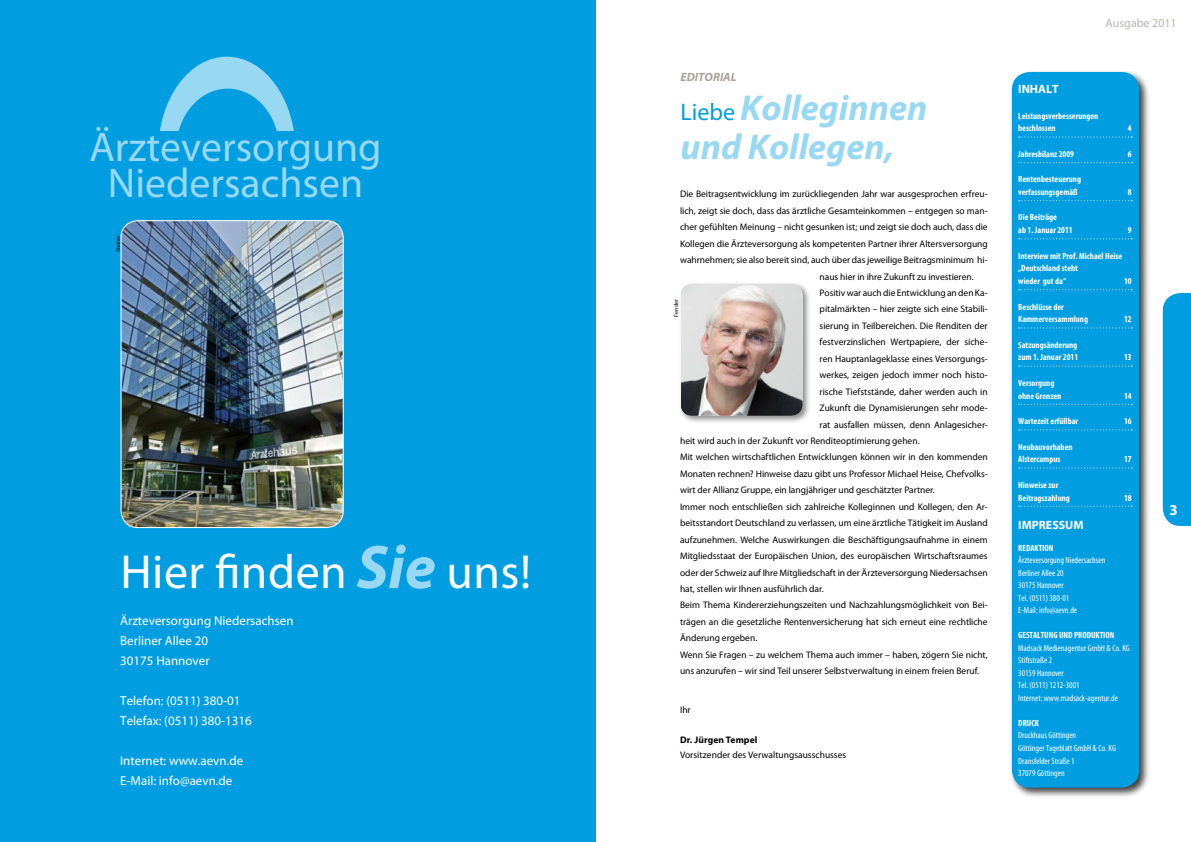
<style>
.page{position:relative;width:1191px;height:842px;background:#fff}
.page>*{position:absolute;margin:0;border:0;box-sizing:border-box;transform-origin:0 0}
.t1{font:48px "Myriad Pro";letter-spacing:.01em;color:#fff}
.t2{font:41.7px/36.5px "Myriad Pro";color:#99d8f3;text-align:center}
.t3{font:italic 700 36px/39px "Myriad Pro";color:#99d8f3}
.t4{font:700 15px "Myriad Pro";color:#fff}
.t5{font:13px/20px "Myriad Pro";color:#fff}
.t6{font:700 12px "Myriad Pro";color:#fff}
.t7{font:12px "Myriad Pro";color:#bcb4ab}
.t8{font:italic 700 12px "Myriad Pro";color:#aba299}
.t9{font:9.5px "Myriad Pro";color:#000}
.t10{font:700 9.5px "Myriad Pro";letter-spacing:.01em;color:#000}
.t11{font:700 condensed 9px/12.7px "Myriad Pro";color:#fff}
.t12{font:condensed 9px/12.5px "Myriad Pro";color:#fff}
.t13{font:6px "Myriad Pro";color:#000}
.s1{font-weight:700;font-style:italic;font-size:62px;color:#99d8f3}
.s2{font-weight:400;font-style:normal;font-size:24px;color:#009ee0}
</style>
<div class="page">
<div style="left:1162px;top:293px;width:29px;height:233px;background:#009ee0"></div>
<div style="left:1009px;top:69px;width:145px;height:736px;background:#000;opacity:.75"></div>
<div style="left:1012px;top:72px;width:127px;height:716px;background:#009ee0;border-radius:18px"></div>
<svg style="left:1018px;top:136px;width:114px;height:1px"></svg>
<svg style="left:1018px;top:162px;width:114px;height:1px"></svg>
<svg style="left:1018px;top:200px;width:114px;height:1px"></svg>
<svg style="left:1018px;top:238px;width:114px;height:1px"></svg>
<svg style="left:1018px;top:289px;width:114px;height:1px"></svg>
<svg style="left:1018px;top:327px;width:114px;height:1px"></svg>
<svg style="left:1018px;top:366px;width:114px;height:1px"></svg>
<svg style="left:1018px;top:404px;width:114px;height:1px"></svg>
<svg style="left:1018px;top:429px;width:114px;height:1px"></svg>
<svg style="left:1018px;top:467px;width:114px;height:1px"></svg>
<svg style="left:1018px;top:506px;width:114px;height:1px"></svg>
<div style="left:678px;top:281px;width:137px;height:147px;background:#000;opacity:.45"></div>
<img style="left:681px;top:284px;width:121px;height:132px">
<div style="left:0;top:0;width:595px;height:842px;background:#009ee0"></div>
<div style="left:158px;top:57px;width:137px;height:189px;background:#99d8f3;border-radius:50%"></div>
<div style="left:176px;top:89px;width:103px;height:123px;background:#009ee0;border-radius:50%"></div>
<div style="left:158px;top:131px;width:141px;height:116px;background:#009ee0"></div>
<img style="left:122px;top:221px;width:221px;height:306px">
<div style="left:120px;top:220px;width:224px;height:308px;border:1px solid #fff;border-radius:17px"></div>
<h2 class="t2" style="left:89px;top:128px;width:294px">Ärzteversorgung<br>Niedersachsen</h2>
<p class="t13" style="left:114px;top:252px;width:19px;rotate:-90deg">Steiner</p>
<h1 class="t1" style="left:120px;top:542px;width:412px">Hier finden <span class="s1">Sie</span> uns!</h1>
<h3 class="t5" style="left:120px;top:611px;width:175px">Ärzteversorgung Niedersachsen<br>Berliner Allee 20<br>30175 Hannover</h3>
<h3 class="t5" style="left:120px;top:691px;width:133px">Telefon: (0511) 380-01<br>Telefax: (0511) 380-1316</h3>
<h3 class="t5" style="left:120px;top:751px;width:125px">Internet: www.aevn.de<br>E-Mail: info@aevn.de</h3>
<p class="t8" style="left:680px;top:69px;width:57px">EDITORIAL</p>
<h3 class="t3" style="left:680px;top:87px;width:248px"><span class="s2">Liebe</span> Kolleginnen und Kollegen,</h3>
<p class="t9" style="left:680px;top:188px;width:309px">Die Beitragsentwicklung im zurückliegenden Jahr war ausgesprochen erfreu-</p>
<p class="t9" style="left:680px;top:205px;width:309px">lich, zeigt sie doch, dass das ärztliche Gesamteinkommen – entgegen so man-</p>
<p class="t9" style="left:680px;top:221px;width:309px">cher gefühlten Meinung – nicht gesunken ist; und zeigt sie doch auch, dass die</p>
<p class="t9" style="left:680px;top:238px;width:309px">Kollegen die Ärzteversorgung als kompetenten Partner ihrer Altersversorgung</p>
<p class="t9" style="left:680px;top:254px;width:309px">wahrnehmen; sie also bereit sind, auch über das jeweilige Beitragsminimum hi-</p>
<p class="t9" style="left:819px;top:270px;width:155px">naus hier in ihre Zukunft zu investieren.</p>
<p class="t9" style="left:819px;top:287px;width:170px">Positiv war auch die Entwicklung an den Ka-</p>
<p class="t9" style="left:819px;top:303px;width:170px">pitalmärkten – hier zeigte sich eine Stabili-</p>
<p class="t9" style="left:819px;top:320px;width:170px">sierung in Teilbereichen. Die Renditen der</p>
<p class="t9" style="left:819px;top:336px;width:170px">festverzinslichen Wertpapiere, der siche-</p>
<p class="t9" style="left:819px;top:353px;width:170px">ren Hauptanlageklasse eines Versorgungs-</p>
<p class="t9" style="left:819px;top:369px;width:170px">werkes, zeigen jedoch immer noch histo-</p>
<p class="t9" style="left:819px;top:386px;width:170px">rische Tiefststände, daher werden auch in</p>
<p class="t9" style="left:819px;top:402px;width:170px">Zukunft die Dynamisierungen sehr mode-</p>
<p class="t9" style="left:819px;top:418px;width:170px">rat ausfallen müssen, denn Anlagesicher-</p>
<p class="t9" style="left:680px;top:435px;width:241px">heit wird auch in der Zukunft vor Renditeoptimierung gehen.</p>
<p class="t9" style="left:680px;top:451px;width:309px">Mit welchen wirtschaftlichen Entwicklungen können wir in den kommenden</p>
<p class="t9" style="left:680px;top:468px;width:309px">Monaten rechnen? Hinweise dazu gibt uns Professor Michael Heise, Chefvolks-</p>
<p class="t9" style="left:680px;top:484px;width:256px">wirt der Allianz Gruppe, ein langjähriger und geschätzter Partner.</p>
<p class="t9" style="left:680px;top:501px;width:309px">Immer noch entschließen sich zahlreiche Kolleginnen und Kollegen, den Ar-</p>
<p class="t9" style="left:680px;top:517px;width:309px">beitsstandort Deutschland zu verlassen, um eine ärztliche Tätigkeit im Ausland</p>
<p class="t9" style="left:680px;top:534px;width:309px">aufzunehmen. Welche Auswirkungen die Beschäftigungsaufnahme in einem</p>
<p class="t9" style="left:680px;top:550px;width:309px">Mitgliedsstaat der Europäischen Union, des europäischen Wirtschaftsraumes</p>
<p class="t9" style="left:680px;top:566px;width:309px">oder der Schweiz auf Ihre Mitgliedschaft in der Ärzteversorgung Niedersachsen</p>
<p class="t9" style="left:680px;top:583px;width:145px">hat, stellen wir Ihnen ausführlich dar.</p>
<p class="t9" style="left:680px;top:599px;width:309px">Beim Thema Kindererziehungszeiten und Nachzahlungsmöglichkeit von Bei-</p>
<p class="t9" style="left:680px;top:616px;width:309px">trägen an die gesetzliche Rentenversicherung hat sich erneut eine rechtliche</p>
<p class="t9" style="left:680px;top:632px;width:79px">Änderung ergeben.</p>
<p class="t9" style="left:680px;top:649px;width:309px">Wenn Sie Fragen – zu welchem Thema auch immer – haben, zögern Sie nicht,</p>
<p class="t9" style="left:680px;top:665px;width:301px">uns anzurufen – wir sind Teil unserer Selbstverwaltung in einem freien Beruf.</p>
<p class="t13" style="left:672px;top:317px;width:19px;rotate:-90deg">Fender</p>
<p class="t9" style="left:680px;top:704px;width:12px">Ihr</p>
<p class="t10" style="left:680px;top:733px;width:79px">Dr. Jürgen Tempel</p>
<p class="t9" style="left:680px;top:749px;width:168px">Vorsitzender des Verwaltungsausschusses</p>
<p class="t7" style="left:1105px;top:15px;width:73px">Ausgabe 2011</p>
<p class="t6" style="left:1018px;top:81px;width:35px">INHALT</p>
<p class="t11" style="left:1018px;top:109px;width:82px">Leistungsverbesserungen beschlossen</p>
<p class="t11" style="left:1127px;top:122px;width:5px">4</p>
<p class="t11" style="left:1018px;top:147px;width:57px">Jahresbilanz 2009</p>
<p class="t11" style="left:1127px;top:147px;width:5px">6</p>
<p class="t11" style="left:1018px;top:173px;width:64px">Rentenbesteuerung verfassungsgemäß</p>
<p class="t11" style="left:1127px;top:185px;width:5px">8</p>
<p class="t11" style="left:1018px;top:211px;width:56px">Die Beiträge<br>ab 1. Januar 2011</p>
<p class="t11" style="left:1127px;top:224px;width:5px">9</p>
<p class="t11" style="left:1018px;top:249px;width:105px">Interview mit Prof. Michael Heise „Deutschland steht<br>wieder gut da“</p>
<p class="t11" style="left:1124px;top:275px;width:9px">10</p>
<p class="t11" style="left:1018px;top:300px;width:71px">Beschlüsse der<br>Kammerversammlung</p>
<p class="t11" style="left:1018px;top:338px;width:62px">Satzungsänderung zum 1. Januar 2011</p>
<p class="t11" style="left:1018px;top:376px;width:45px">Versorgung ohne Grenzen</p>
<p class="t11" style="left:1124px;top:313px;width:9px">12</p>
<p class="t11" style="left:1124px;top:351px;width:9px">13</p>
<p class="t11" style="left:1124px;top:389px;width:9px">14</p>
<p class="t11" style="left:1018px;top:415px;width:61px">Wartezeit erfüllbar</p>
<p class="t11" style="left:1124px;top:415px;width:9px">16</p>
<p class="t11" style="left:1018px;top:440px;width:56px">Neubauvorhaben<br>Alstercampus</p>
<p class="t11" style="left:1124px;top:453px;width:9px">17</p>
<p class="t11" style="left:1018px;top:478px;width:53px">Hinweise zur<br>Beitragszahlung</p>
<p class="t11" style="left:1124px;top:491px;width:9px">18</p>
<p class="t6" style="left:1018px;top:518px;width:67px">Impressum</p>
<p class="t11" style="left:1018px;top:541px;width:36px">Redaktion</p>
<p class="t12" style="left:1018px;top:554px;width:89px">Ärzteversorgung Niedersachsen<br>Berliner Allee 20<br>30175 Hannover<br>Tel. (0511) 380-01<br>E-Mail: info@aevn.de</p>
<p class="t11" style="left:1018px;top:629px;width:97px">Gestaltung und Produktion</p>
<p class="t12" style="left:1018px;top:641px;width:113px">Madsack Medienagentur GmbH &amp; Co. KG<br>Stiftstraße 2<br>30159 Hannover<br>Tel. (0511) 1212-3001<br>Internet: www.madsack-agentur.de</p>
<p class="t11" style="left:1018px;top:716px;width:22px">Druck</p>
<p class="t12" style="left:1018px;top:729px;width:99px">Druckhaus Göttingen<br>Göttinger Tageblatt GmbH &amp; Co. KG<br>Dransfelder Straße 1<br>37079 Göttingen</p>
<h3 class="t4" style="left:1169px;top:501px;width:10px">3</h3>
</div>
